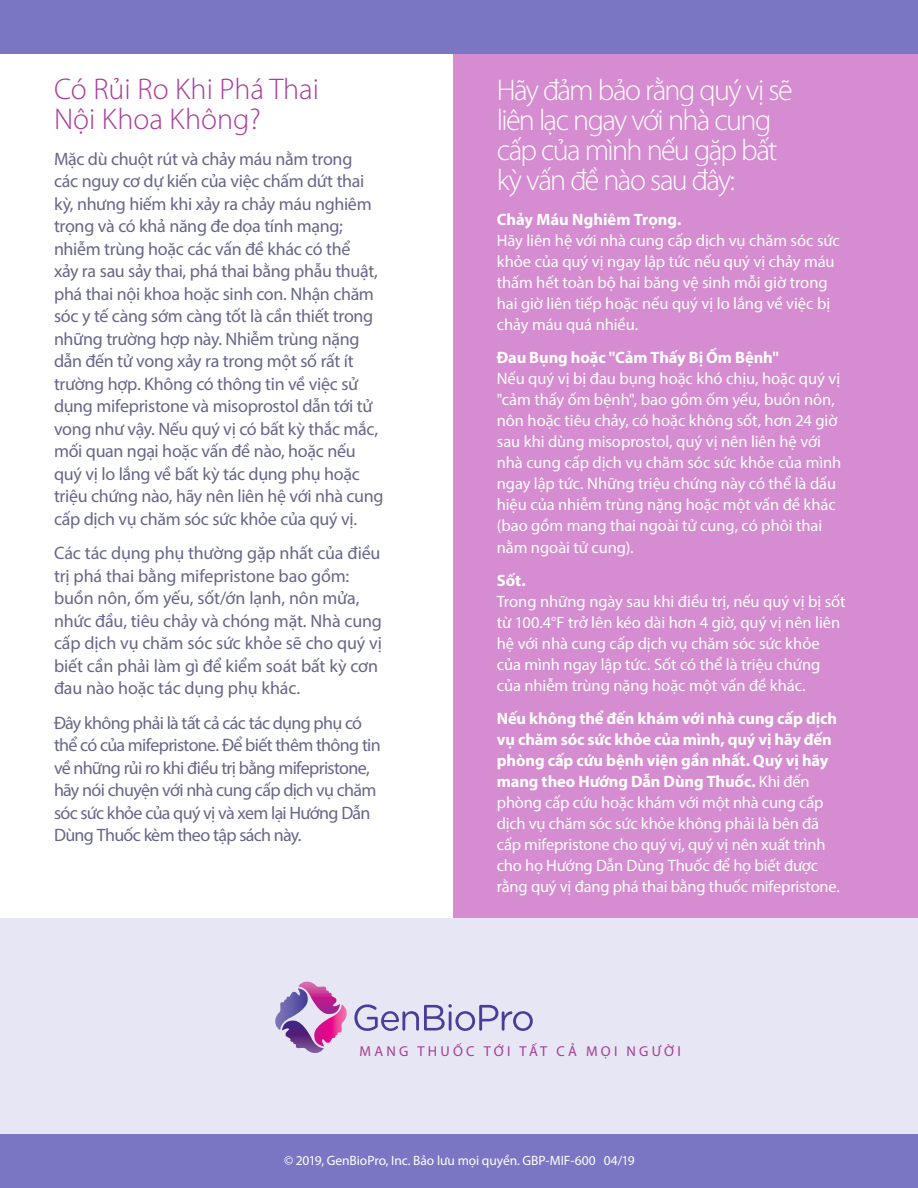
<style>
.page{position:relative;width:918px;height:1188px;background:#fff}
.page>*{position:absolute;margin:0;border:0;box-sizing:border-box;transform-origin:0 0}
.t1{font:300 30px/30px "Myriad Pro";letter-spacing:-.055em;color:#fff}
.t2{font:300 30px/30px "Myriad Pro";color:#a83c9b}
.t3{font:18px/22.5px "Myriad Pro";letter-spacing:-.02em;color:#686689}
.t4{font:18px/22.5px "Myriad Pro";letter-spacing:-.04em;color:#686689}
.t5{font:16.5px/21px "Myriad Pro";letter-spacing:-.005em;color:#fff}
.t6{font:700 16.5px "Myriad Pro";letter-spacing:-.005em;color:#fff}
.t7{font:14.4px "Myriad Pro";letter-spacing:.225em;color:#a73d96}
.t8{font:13.5px "Myriad Pro";letter-spacing:-.005em;color:#fff}
.s1{font-weight:700}
</style>
<div class="page">
<div style="left:454px;top:54px;width:464px;height:884px;background:#d68cd0"></div>
<div style="left:0;top:918px;width:918px;height:217px;background:#e6e6f4"></div>
<div style="left:0;top:1134px;width:918px;height:54px;background:#7a76c3"></div>
<div style="left:0;top:0;width:918px;height:54px;background:#7a76c3"></div>
<svg style="left:354px;top:1004px;width:179px;height:27px"></svg>
<svg style="left:275px;top:982px;width:72px;height:71px"></svg>
<h1 class="t2" style="left:54px;top:73px;width:267px">Có Rủi Ro Khi Phá Thai<br>Nội Khoa Không?</h1>
<p class="t3" style="left:54px;top:147px;width:331px">Mặc dù chuột rút và chảy máu nằm trong<br>các nguy cơ dự kiến của việc chấm dứt thai kỳ, nhưng hiếm khi xảy ra chảy máu nghiêm trọng và có khả năng đe dọa tính mạng; nhiễm trùng hoặc các vấn đề khác có thể<br>xảy ra sau sảy thai, phá thai bằng phẫu thuật, phá thai nội khoa hoặc sinh con. Nhận chăm sóc y tế càng sớm càng tốt là cần thiết trong những trường hợp này. Nhiễm trùng nặng dẫn đến tử vong xảy ra trong một số rất ít trường hợp. Không có thông tin về việc sử dụng mifepristone và misoprostol dẫn tới tử vong như vậy. Nếu quý vị có bất kỳ thắc mắc, mối quan ngại hoặc vấn đề nào, hoặc nếu quý vị lo lắng về bất kỳ tác dụng phụ hoặc triệu chứng nào, hãy nên liên hệ với nhà cung cấp dịch vụ chăm sóc sức khỏe của quý vị.</p>
<p class="t3" style="left:54px;top:542px;width:330px">Các tác dụng phụ thường gặp nhất của điều trị phá thai bằng mifepristone bao gồm: buồn nôn, ốm yếu, sốt/ớn lạnh, nôn mửa, nhức đầu, tiêu chảy và chóng mặt. Nhà cung cấp dịch vụ chăm sóc sức khỏe sẽ cho quý vị biết cần phải làm gì để kiểm soát bất kỳ cơn đau nào hoặc tác dụng phụ khác.</p>
<p class="t4" style="left:54px;top:711px;width:328px">Đây không phải là tất cả các tác dụng phụ có thể có của mifepristone. Để biết thêm thông tin về những rủi ro khi điều trị bằng mifepristone, hãy nói chuyện với nhà cung cấp dịch vụ chăm sóc sức khỏe của quý vị và xem lại Hướng Dẫn Dùng Thuốc kèm theo tập sách này.</p>
<h1 class="t1" style="left:497px;top:75px;width:297px">Hãy đảm bảo rằng quý vị sẽ liên lạc ngay với nhà cung cấp của mình nếu gặp bất kỳ vấn đề nào sau đây:</h1>
<p class="t6" style="left:497px;top:208px;width:186px">Chảy Máu Nghiêm Trọng.</p>
<p class="t5" style="left:497px;top:229px;width:345px">Hãy liên hệ với nhà cung cấp dịch vụ chăm sóc sức khỏe của quý vị ngay lập tức nếu quý vị chảy máu thấm hết toàn bộ hai băng vệ sinh mỗi giờ trong hai giờ liên tiếp hoặc nếu quý vị lo lắng về việc bị chảy máu quá nhiều.</p>
<p class="t6" style="left:497px;top:346px;width:284px">Đau Bụng hoặc "Cảm Thấy Bị Ốm Bệnh"</p>
<p class="t5" style="left:497px;top:367px;width:346px">Nếu quý vị bị đau bụng hoặc khó chịu, hoặc quý vị "cảm thấy ốm bệnh", bao gồm ốm yếu, buồn nôn, nôn hoặc tiêu chảy, có hoặc không sốt, hơn 24 giờ sau khi dùng misoprostol, quý vị nên liên hệ với nhà cung cấp dịch vụ chăm sóc sức khỏe của mình ngay lập tức. Những triệu chứng này có thể là dấu hiệu của nhiễm trùng nặng hoặc một vấn đề khác (bao gồm mang thai ngoài tử cung, có phôi thai</p>
<p class="t5" style="left:497px;top:537px;width:138px">nằm ngoài tử cung).</p>
<p class="t6" style="left:497px;top:570px;width:31px">Sốt.</p>
<p class="t5" style="left:497px;top:591px;width:350px">Trong những ngày sau khi điều trị, nếu quý vị bị sốt từ 100.4°F trở lên kéo dài hơn 4 giờ, quý vị nên liên hệ với nhà cung cấp dịch vụ chăm sóc sức khỏe của mình ngay lập tức. Sốt có thể là triệu chứng của nhiễm trùng nặng hoặc một vấn đề khác.</p>
<p class="t5" style="left:497px;top:708px;width:345px"><span class="s1">Nếu không thể đến khám với nhà cung cấp dịch vụ chăm sóc sức khỏe của mình, quý vị hãy đến phòng cấp cứu bệnh viện gần nhất. Quý vị hãy mang theo Hướng Dẫn Dùng Thuốc.</span> Khi đến phòng cấp cứu hoặc khám với một nhà cung cấp dịch vụ chăm sóc sức khỏe không phải là bên đã cấp mifepristone cho quý vị, quý vị nên xuất trình cho họ Hướng Dẫn Dùng Thuốc để họ biết được rằng quý vị đang phá thai bằng thuốc mifepristone.</p>
<p class="t7" style="left:360px;top:1043px;width:323px">MANG THUỐC TỚI TẤT CẢ MỌI NGƯỜI</p>
<p class="t8" style="left:284px;top:1152px;width:352px">© 2019, GenBioPro, Inc. Bảo lưu mọi quyền. GBP-MIF-600 04/19</p>
</div>
